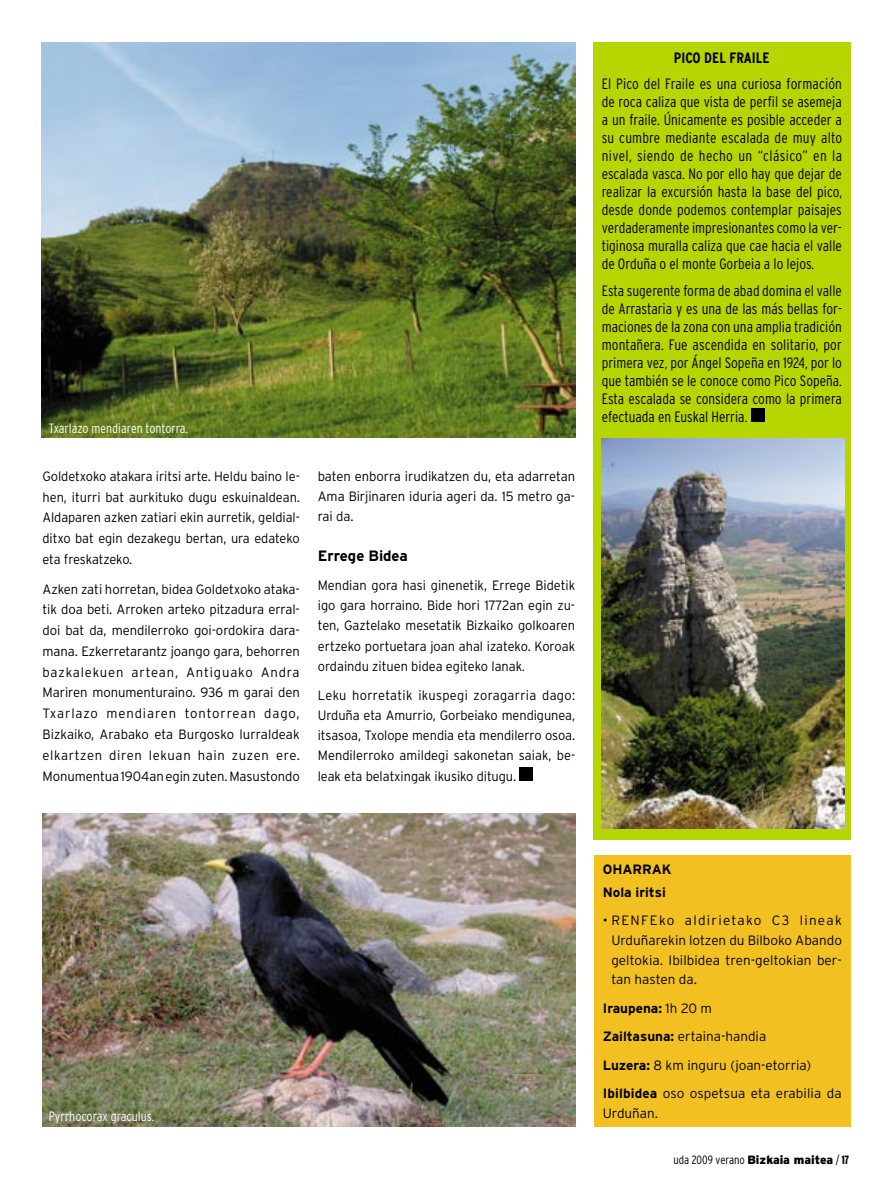
<style>
.page{position:relative;width:893px;height:1191px;background:#fff}
.page>*{position:absolute;margin:0;border:0;box-sizing:border-box;transform-origin:0 0}
.t1{font:300 condensed 15px/18px "Interstate";color:#000;text-align:justify}
.t2{font:700 condensed 15px "Interstate";color:#000}
.t3{font:700 15px "Interstate";letter-spacing:-.005em;color:#000}
.t4{font:300 13.5px/20.7px "Interstate";letter-spacing:-.005em;color:#000;text-align:justify}
.t5{font:300 13.5px/20.1px "Interstate";letter-spacing:-.005em;color:#000;text-align:justify;scale:.95 1}
.t6{font:300 condensed 13.5px "Interstate";color:#fff}
.t7{font:700 13.5px/22.5px "Interstate";color:#000}
.t8{font:300 condensed 12px "Interstate";color:#000}
.s1{font-stretch:condensed;font-size:15px}
.s2{font-weight:700}
.s3{font-weight:900;font-stretch:normal}
.s4{font-weight:900;font-stretch:extra-condensed}
</style>
<div class="page">
<div style="left:519px;top:767px;width:14px;height:13px;background:#000"></div>
<div style="left:594px;top:855px;width:256px;height:271px;background:#f3c021"></div>
<div style="left:593px;top:43px;width:257px;height:797px;background:#b7d500"></div>
<div style="left:751px;top:408px;width:13px;height:14px;background:#000"></div>
<img style="left:602px;top:438px;width:242px;height:390px">
<img style="left:42px;top:43px;width:533px;height:394px">
<img style="left:43px;top:814px;width:532px;height:312px">
<p class="t6" style="left:49px;top:420px;width:141px">Txarlazo mendiaren tontorra.</p>
<p class="t5" style="left:43px;top:466px;width:273px;line-height:20.7px">Goldetxoko atakara iritsi arte. Heldu baino le&shy;hen, iturri bat aurkituko dugu eskuinaldean.<br>Aldaparen azken zatiari ekin aurretik, geldial&shy;ditxo bat egin dezakegu bertan, ura edateko eta freskatzeko.</p>
<p class="t4" style="left:43px;top:578px;width:259px">Azken zati horretan, bidea Goldetxoko ataka&shy;tik doa beti. Arroken arteko pitzadura erral&shy;doi bat da, mendilerroko goi-ordokira dara&shy;mana. Ezkerretarantz joango gara, behorren bazkalekuen artean, Antiguako Andra Mariren monumenturaino. 936 m garai den Txarlazo mendiaren tontorrean dago, Bizkaiko, Arabako eta Burgosko lurraldeak elkartzen diren lekuan hain zuzen ere.<br>Monumentua 1904an egin zuten. Masustondo</p>
<p class="t4" style="left:318px;top:466px;width:259px;line-height:20.1px">baten enborra irudikatzen du, eta adarretan Ama Birjinaren iduria ageri da. 15 metro ga&shy;rai da.</p>
<p class="t3" style="left:318px;top:547px;width:91px">Errege Bidea</p>
<p class="t5" style="left:318px;top:575px;width:272px">Mendian gora hasi ginenetik, Errege Bidetik igo gara horraino. Bide hori 1772an egin zu&shy;ten, Gaztelako mesetatik Bizkaiko golkoaren ertzeko portuetara joan ahal izateko. Koroak ordaindu zituen bidea egiteko lanak<span class="s1">.</span></p>
<p class="t5" style="left:318px;top:685px;width:272px">Leku horretatik ikuspegi zoragarria dago:<br>Urduña eta Amurrio, Gorbeiako mendigunea, itsasoa, Txolope mendia eta mendilerro osoa.<br>Mendilerroko amildegi sakonetan saiak, be&shy;leak eta belatxingak ikusiko ditugu.</p>
<p class="t2" style="left:674px;top:49px;width:97px">PICO DEL FRAILE</p>
<p class="t1" style="left:602px;top:75px;width:242px">El Pico del Fraile es una curiosa formación de roca caliza que vista de perfil se asemeja a un fraile. Únicamente es posible acceder a su cumbre mediante escalada de muy alto nivel, siendo de hecho un “clásico” en la escalada vasca. No por ello hay que dejar de realizar la excursión hasta la base del pico, desde donde podemos contemplar paisajes verdaderamente impresionantes como la ver&shy;tiginosa muralla caliza que cae hacia el valle de Orduña o el monte Gorbeia a lo lejos.</p>
<p class="t1" style="left:602px;top:281px;width:242px">Esta sugerente forma de abad domina el valle de Arrastaria y es una de las más bellas for&shy;maciones de la zona con una amplia tradición montañera. Fue ascendida en solitario, por primera vez, por Ángel Sopeña en 1924, por lo que también se le conoce como Pico Sopeña.<br>Esta escalada se considera como la primera efectuada en Euskal Herria.</p>
<p class="t6" style="left:49px;top:1108px;width:107px">Pyrrhocorax graculus.</p>
<p class="t7" style="left:603px;top:858px;width:70px">OHARRAK<br>Nola iritsi</p>
<p class="t4" style="left:611px;top:911px;width:232px;line-height:19.5px;text-indent:-9px">• RENFEko aldirietako C3 lineak Urduñarekin lotzen du Bilboko Abando geltokia. Ibilbidea tren-geltokian ber&shy;tan hasten da.</p>
<p class="t4" style="left:603px;top:993px;width:241px;line-height:28.5px;text-align:left"><span class="s2">Iraupena:</span> 1h 20 m<br><span class="s2">Zailtasuna:</span> ertaina-handia<br><span class="s2">Luzera:</span> 8 km inguru (joan-etorria)<br><span class="s2">Ibilbidea</span> oso ospetsua eta erabilia da</p>
<p class="t4" style="left:603px;top:1102px;width:57px">Urduñan.</p>
<p class="t8" style="left:673px;top:1153px;width:177px">uda 2009 verano <span class="s3">Bizkaia maitea</span> / <span class="s4">17</span></p>
</div>
